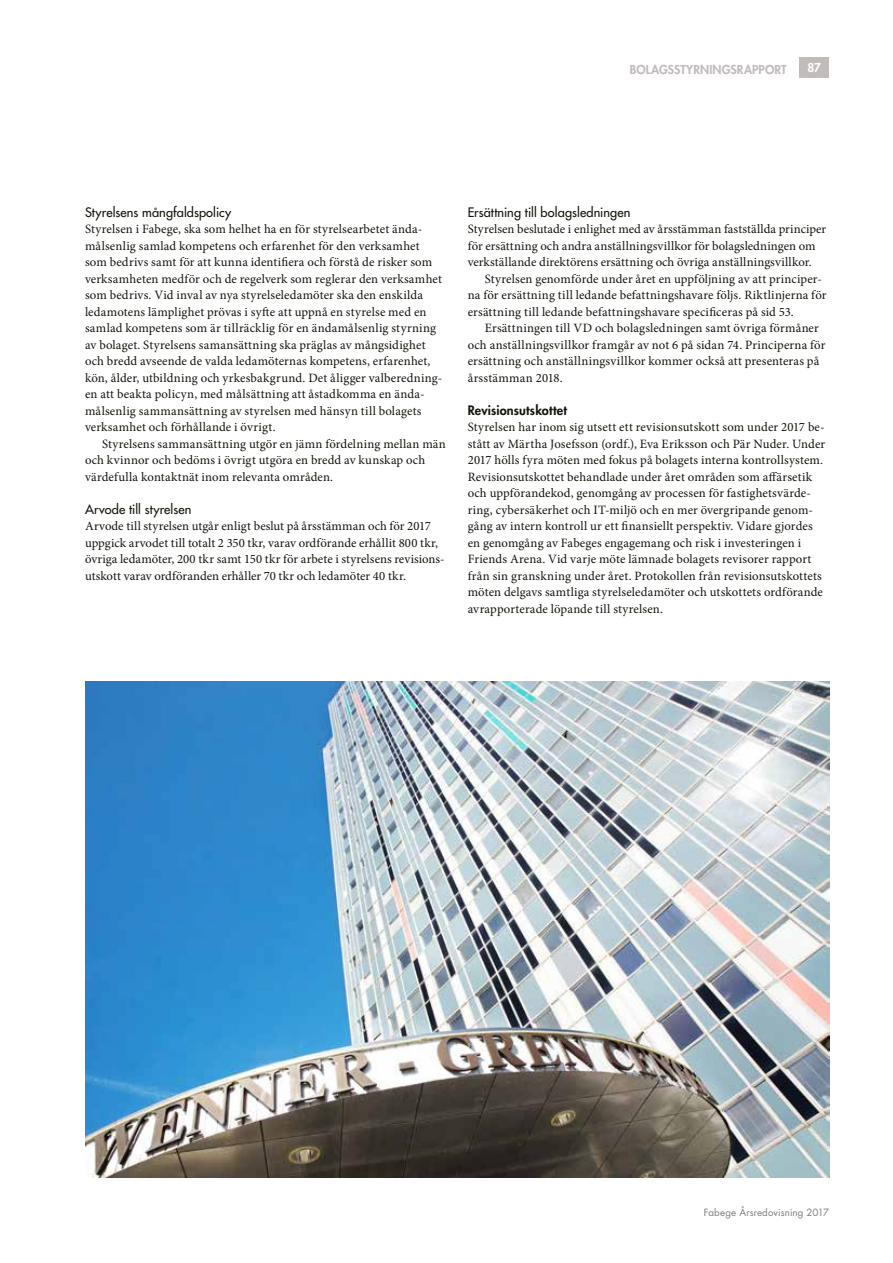
<style>
.page{position:relative;width:893px;height:1263px;background:#fff}
.page>*{position:absolute;margin:0;border:0;box-sizing:border-box;transform-origin:0 0}
.t1{font:12.75px/16.5px "Minion Pro";letter-spacing:.01em;color:#15130b}
.t2{font:500 12.75px "Futura Std";letter-spacing:.005em;color:#15130b}
.t3{font:800 12.75px "Futura Std";letter-spacing:.01em;color:#15130b}
.t4{font:800 12px "Futura Std";letter-spacing:.005em;color:#c1bbba}
.t5{font:800 12px "Futura Std";color:#fff}
.t6{font:9.75px "Futura Std";letter-spacing:.01em;color:#7d7b79}
</style>
<div class="page">
<div style="left:799px;top:57px;width:30px;height:20px;background:#c1bbba"></div>
<img style="left:85px;top:681px;width:744px;height:497px">
<p class="t4" style="left:630px;top:62px;width:159px">BOLAGSSTYRNINGSRAPPORT</p>
<p class="t5" style="left:808px;top:60px;width:15px">87</p>
<p class="t2" style="left:85px;top:204px;width:148px">Styrelsens mångfaldspolicy</p>
<p class="t1" style="left:85px;top:221px;width:359px">Styrelsen i Fabege, ska som helhet ha en för styrelsearbetet ända&shy;målsenlig samlad kompetens och erfarenhet för den verksamhet som bedrivs samt för att kunna identifiera och förstå de risker som verksamheten medför och de regelverk som reglerar den verksamhet som bedrivs. Vid inval av nya styrelseledamöter ska den enskilda ledamotens lämplighet prövas i syfte att uppnå en styrelse med en samlad kompetens som är tillräcklig för en ändamålsenlig styrning av bolaget. Styrelsens samansättning ska präglas av mångsidighet och bredd avseende de valda ledamöternas kompetens, erfarenhet, kön, ålder, utbildning och yrkesbakgrund. Det åligger valberedning&shy;en att beakta policyn, med målsättning att åstadkomma en ända&shy;målsenlig sammansättning av styrelsen med hänsyn till bolagets verksamhet och förhållande i övrigt.</p>
<p class="t1" style="left:85px;top:435px;width:362px;text-indent:17px">Styrelsens sammansättning utgör en jämn fördelning mellan män och kvinnor och bedöms i övrigt utgöra en bredd av kunskap och värdefulla kontaktnät inom relevanta områden.</p>
<p class="t2" style="left:85px;top:501px;width:108px">Arvode till styrelsen</p>
<p class="t1" style="left:85px;top:518px;width:360px">Arvode till styrelsen utgår enligt beslut på årsstämman och för 2017 uppgick arvodet till totalt 2 350 tkr, varav ordförande erhållit 800 tkr, övriga ledamöter, 200 tkr samt 150 tkr för arbete i styrelsens revisions&shy;utskott varav ordföranden erhåller 70 tkr och ledamöter 40 tkr.</p>
<p class="t2" style="left:468px;top:204px;width:164px">Ersättning till bolagsledningen</p>
<p class="t1" style="left:468px;top:221px;width:360px">Styrelsen beslutade i enlighet med av årsstämman fastställda principer för ersättning och andra anställningsvillkor för bolagsledningen om verkställande direktörens ersättning och övriga anställningsvillkor.</p>
<p class="t1" style="left:468px;top:270px;width:360px;text-indent:17px">Styrelsen genomförde under året en uppföljning av att principer&shy;na för ersättning till ledande befattningshavare följs. Riktlinjerna för ersättning till ledande befattningshavare specificeras på sid 53.</p>
<p class="t1" style="left:468px;top:320px;width:359px;text-indent:17px">Ersättningen till VD och bolagsledningen samt övriga förmåner och anställningsvillkor framgår av not 6 på sidan 74. Principerna för ersättning och anställningsvillkor kommer också att presenteras på årsstämman 2018.</p>
<p class="t3" style="left:468px;top:402px;width:101px">Revisionsutskottet</p>
<p class="t1" style="left:468px;top:419px;width:359px">Styrelsen har inom sig utsett ett revisionsutskott som under 2017 be&shy;stått av Märtha Josefsson (ordf.), Eva Eriksson och Pär Nuder. Under 2017 hölls fyra möten med fokus på bolagets interna kontrollsystem.<br>Revisionsutskottet behandlade under året områden som affärsetik och uppförandekod, genomgång av processen för fastighetsvärde&shy;ring, cybersäkerhet och IT-miljö och en mer övergripande genom&shy;gång av intern kontroll ur ett finansiellt perspektiv. Vidare gjordes en genomgång av Fabeges engagemang och risk i investeringen i Friends Arena. Vid varje möte lämnade bolagets revisorer rapport från sin granskning under året. Protokollen från revisionsutskottets möten delgavs samtliga styrelseledamöter och utskottets ordförande avrapporterade löpande till styrelsen.</p>
<p class="t6" style="left:704px;top:1206px;width:127px">Fabege Årsredovisning 2017</p>
</div>
